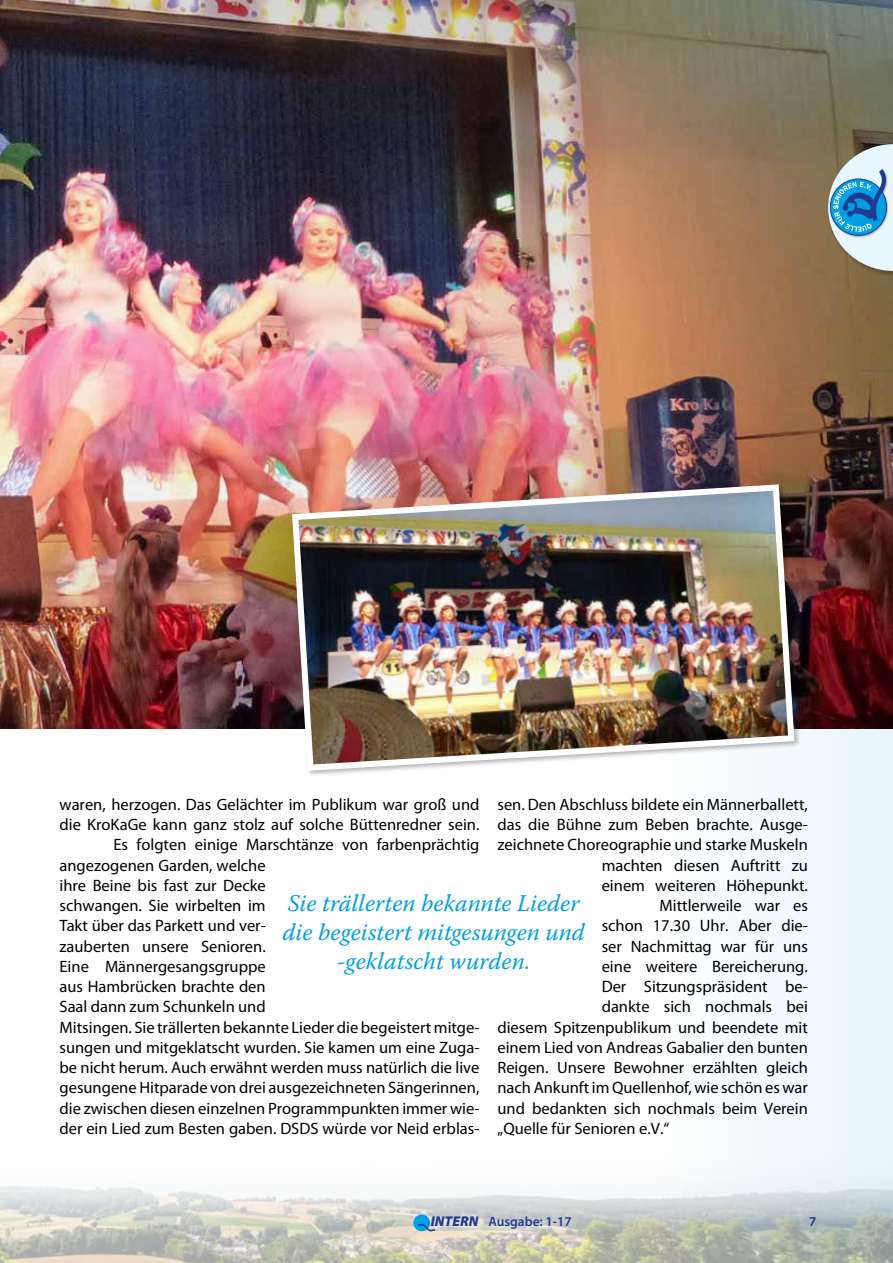
<style>
.page{position:relative;width:893px;height:1263px;background:#fff}
.page>*{position:absolute;margin:0;border:0;box-sizing:border-box;transform-origin:0 0}
.t1{font:italic 24px/28.8px "Warnock Pro";color:#009fe3;text-align:center}
.t2{font:16.5px "Myriad Pro";color:#000}
.t3{font:600 13.5px "Myriad Pro";color:#213a8f}
.s1{font-weight:900;font-style:italic;font-size:14.25px}
</style>
<div class="page">
<div style="left:0;top:0;width:893px;height:1263px;background:linear-gradient(to right,#fff,#f4fafd)"></div>
<img style="left:0;top:1009px;width:893px;height:254px">
<svg style="left:427px;top:1211px;width:62px;height:26px"></svg>
<svg style="left:484px;top:1212px;width:97px;height:28px"></svg>
<div style="left:413px;top:1214px;width:17px;height:17px;background:#009fe3;border-radius:50%"></div>
<svg style="left:417px;top:1222px;width:19px;height:10px"></svg>
<img style="left:0;top:0;width:893px;height:729px">
<img style="left:289px;top:481px;width:509px;height:293px">
<div style="left:826px;top:142px;width:67px;height:136px;background:#000;opacity:.3"></div>
<svg style="left:828px;top:144px;width:65px;height:127px"></svg>
<p class="t2" style="left:60px;top:795px;width:421px">waren, herzogen. Das Gelächter im Publikum war groß und</p>
<p class="t2" style="left:60px;top:815px;width:421px">die KroKaGe kann ganz stolz auf solche Büttenredner sein.</p>
<p class="t2" style="left:114px;top:836px;width:367px">Es folgten einige Marschtänze von farbenprächtig</p>
<p class="t2" style="left:60px;top:856px;width:208px">angezogenen Garden, welche</p>
<p class="t2" style="left:60px;top:876px;width:208px">ihre Beine bis fast zur Decke</p>
<p class="t2" style="left:60px;top:896px;width:208px">schwangen. Sie wirbelten im</p>
<p class="t2" style="left:60px;top:917px;width:208px">Takt über das Parkett und ver-</p>
<p class="t2" style="left:60px;top:937px;width:208px">zauberten unsere Senioren.</p>
<p class="t2" style="left:60px;top:957px;width:208px">Eine Männergesangsgruppe</p>
<p class="t2" style="left:60px;top:977px;width:208px">aus Hambrücken brachte den</p>
<p class="t2" style="left:60px;top:998px;width:208px">Saal dann zum Schunkeln und</p>
<p class="t2" style="left:60px;top:1018px;width:421px">Mitsingen. Sie trällerten bekannte Lieder die begeistert mitge-</p>
<p class="t2" style="left:60px;top:1038px;width:421px">sungen und mitgeklatscht wurden. Sie kamen um eine Zuga-</p>
<p class="t2" style="left:60px;top:1058px;width:421px">be nicht herum. Auch erwähnt werden muss natürlich die live</p>
<p class="t2" style="left:60px;top:1079px;width:421px">gesungene Hitparade von drei ausgezeichneten Sängerinnen,</p>
<p class="t2" style="left:60px;top:1099px;width:421px">die zwischen diesen einzelnen Programmpunkten immer wie-</p>
<p class="t2" style="left:60px;top:1119px;width:421px">der ein Lied zum Besten gaben. DSDS würde vor Neid erblas-</p>
<p class="t2" style="left:497px;top:795px;width:312px">sen. Den Abschluss bildete ein Männerballett,</p>
<p class="t2" style="left:497px;top:815px;width:312px">das die Bühne zum Beben brachte. Ausge-</p>
<p class="t2" style="left:497px;top:836px;width:312px">zeichnete Choreographie und starke Muskeln</p>
<p class="t2" style="left:602px;top:856px;width:208px">machten diesen Auftritt zu</p>
<p class="t2" style="left:602px;top:876px;width:208px">einem weiteren Höhepunkt.</p>
<p class="t2" style="left:659px;top:896px;width:150px">Mittlerweile war es</p>
<p class="t2" style="left:602px;top:917px;width:208px">schon 17.30 Uhr. Aber die-</p>
<p class="t2" style="left:602px;top:937px;width:208px">ser Nachmittag war für uns</p>
<p class="t2" style="left:602px;top:957px;width:208px">eine weitere Bereicherung.</p>
<p class="t2" style="left:602px;top:977px;width:208px">Der Sitzungspräsident be-</p>
<p class="t2" style="left:602px;top:998px;width:208px">dankte sich nochmals bei</p>
<p class="t2" style="left:497px;top:1018px;width:312px">diesem Spitzenpublikum und beendete mit</p>
<p class="t2" style="left:497px;top:1038px;width:312px">einem Lied von Andreas Gabalier den bunten</p>
<p class="t2" style="left:497px;top:1058px;width:312px">Reigen. Unsere Bewohner erzählten gleich</p>
<p class="t2" style="left:497px;top:1079px;width:312px">nach Ankunft im Quellenhof, wie schön es war</p>
<p class="t2" style="left:497px;top:1099px;width:312px">und bedankten sich nochmals beim Verein</p>
<p class="t2" style="left:497px;top:1119px;width:173px">„Quelle für Senioren e.V.“</p>
<h1 class="t1" style="left:283px;top:889px;width:304px">Sie trällerten bekannte Lieder die begeistert mitgesungen und -geklatscht wurden.</h1>
<p class="t3" style="left:431px;top:1213px;width:142px"><span class="s1">INTERN</span> Ausgabe: 1-17</p>
<p class="t3" style="left:809px;top:1213px;width:9px">7</p>
</div>
